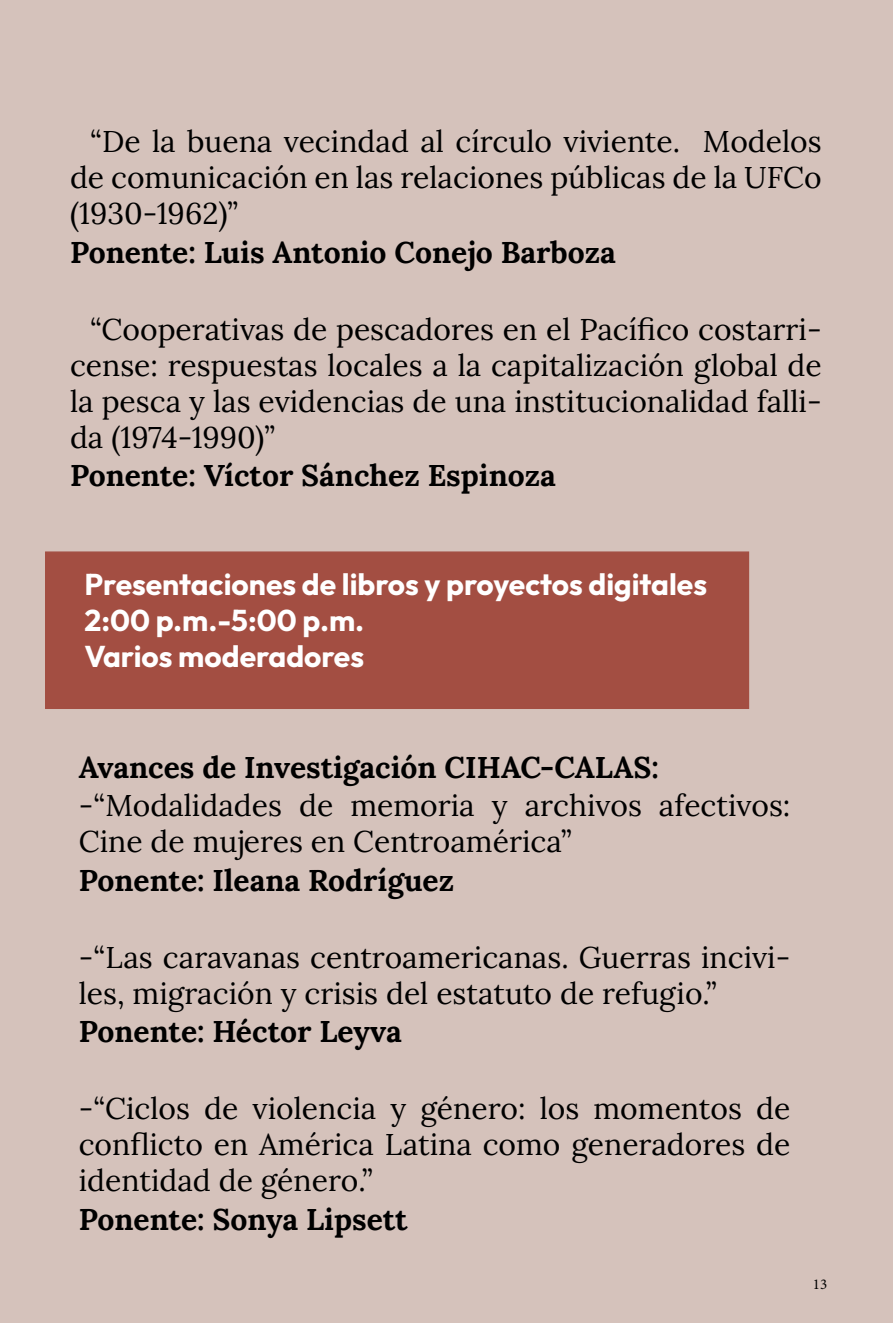
<style>
.page{position:relative;width:893px;height:1323px;background:#fff}
.page>*{position:absolute;margin:0;border:0;box-sizing:border-box;transform-origin:0 0}
.t1{font:30px/36px "Lora";color:#000;text-align:justify}
.t2{font:700 30px "Lora";color:#000}
.t3{font:700 30px "Outfit";color:#fff}
.t4{font:15px "Minion Pro";color:#000}
</style>
<div class="page">
<div style="left:0;top:0;width:892px;height:1322px;background:#d5c2bb"></div>
<div style="left:45px;top:551px;width:704px;height:158px;background:#a34e42;border:1px solid #a34e42"></div>
<p class="t1" style="left:70px;top:122px;width:753px;text-indent:20px">“De la buena vecindad al círculo viviente. Modelos de comunicación en las relaciones públicas de la UFCo (1930-1962)”</p>
<p class="t2" style="left:70px;top:229px;width:547px">Ponente: Luis Antonio Conejo Barboza</p>
<p class="t1" style="left:70px;top:309px;width:753px;text-indent:20px">“Cooperativas de pescadores en el Pacífico costarri&shy;cense: respuestas locales a la capitalización global de la pesca y las evidencias de una institucionalidad falli&shy;da (1974-1990)”</p>
<p class="t2" style="left:70px;top:453px;width:487px">Ponente: Víctor Sánchez Espinoza</p>
<p class="t3" style="left:84px;top:567px;width:624px">Presentaciones de libros y proyectos digitales</p>
<p class="t3" style="left:84px;top:603px;width:281px">2:00 p.m.-5:00 p.m.</p>
<p class="t3" style="left:84px;top:639px;width:281px">Varios moderadores</p>
<p class="t2" style="left:79px;top:744px;width:581px">Avances de Investigación CIHAC-CALAS:</p>
<p class="t1" style="left:79px;top:785px;width:713px">-“Modalidades de memoria y archivos afectivos:<br>Cine de mujeres en Centroamérica”</p>
<p class="t2" style="left:79px;top:857px;width:377px">Ponente: Ileana Rodríguez</p>
<p class="t1" style="left:79px;top:937px;width:713px">-“Las caravanas centroamericanas. Guerras incivi&shy;les, migración y crisis del estatuto de refugio.”</p>
<p class="t2" style="left:79px;top:1009px;width:324px">Ponente: Héctor Leyva</p>
<p class="t1" style="left:79px;top:1088px;width:713px">-“Ciclos de violencia y género: los momentos de conflicto en América Latina como generadores de identidad de género.”</p>
<p class="t2" style="left:79px;top:1196px;width:330px">Ponente: Sonya Lipsett</p>
<p class="t4" style="left:812px;top:1274px;width:16px">13</p>
</div>
